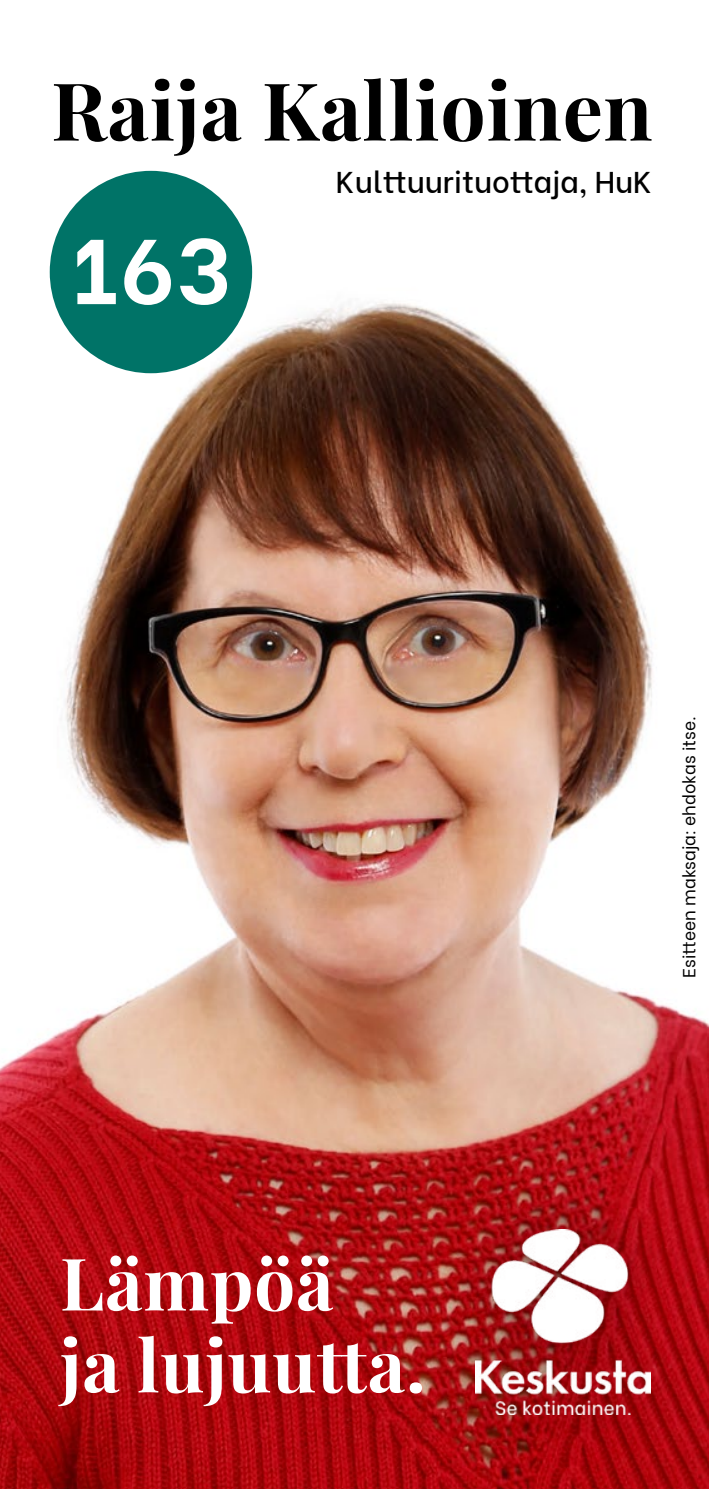
<style>
.page{position:relative;width:709px;height:1489px;background:#fff}
.page>*{position:absolute;margin:0;border:0;box-sizing:border-box;transform-origin:0 0}
.t1{font:700 91.75px "Be Vietnam";color:#fff}
.t2{font:80px "Playfair Display";letter-spacing:.01em;color:#000}
.t3{font:72.5px/81.8px "Playfair Display";letter-spacing:.01em;color:#fff}
.t4{font:500 30px "Be Vietnam";color:#000}
.t5{font:17.5px "Be Vietnam";color:#000}
</style>
<div class="page">
<img style="left:0;top:170px;width:709px;height:1318px">
<div style="left:417px;top:1170px;width:291px;height:303px;background:#000;opacity:.39"></div>
<img style="left:476px;top:1229px;width:174px;height:185px">
<div style="left:50px;top:171px;width:202px;height:202px;background:#007367;border-radius:50%"></div>
<h2 class="t2" style="left:51px;top:48px;width:603px">Raija Kallioinen</h2>
<h3 class="t4" style="left:336px;top:157px;width:318px">Kulttuurituottaja, HuK</h3>
<h1 class="t1" style="left:70px;top:194px;width:162px">163</h1>
<h3 class="t3" style="left:60px;top:1236px;width:367px">Lämpöä<br>ja lujuutta.</h3>
<p class="t5" style="left:674px;top:977px;width:263px;rotate:-90deg">Esitteen maksaja: ehdokas itse.</p>
</div>
